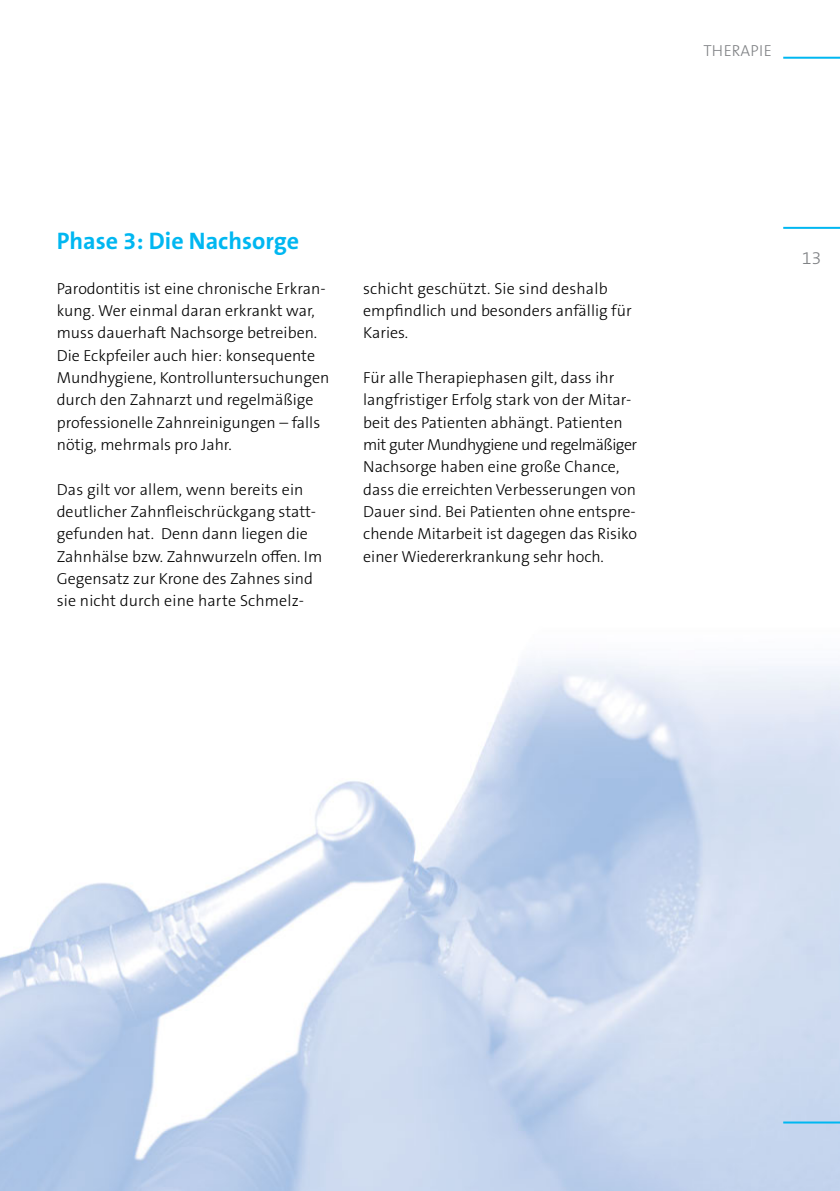
<style>
.page{position:relative;width:840px;height:1191px;background:#fff}
.page>*{position:absolute;margin:0;border:0;box-sizing:border-box;transform-origin:0 0}
.t1{font:700 24px "The Sans B Plus W7";color:#00b7f1}
.t2{font:300 18px "The Sans B Plus W3";color:#808285}
.t3{font:300 16px/22.4px "The Sans B Plus W3";color:#000}
.t4{font:300 16px "The Sans B Plus W3";letter-spacing:.015em;color:#808285}
</style>
<div class="page">
<hr style="left:782px;top:57px;width:57px;height:2px;background:#00b7f1">
<hr style="left:782px;top:227px;width:57px;height:2px;background:#00b7f1">
<img style="left:0;top:658px;width:839px;height:533px">
<hr style="left:782px;top:1121px;width:57px;height:2px;background:#00b7f1">
<p class="t4" style="left:703px;top:40px;width:70px">THERAPIE</p>
<h1 class="t1" style="left:57px;top:226px;width:244px">Phase 3: Die Nachsorge</h1>
<p class="t3" style="left:57px;top:277px;width:274px">Parodontitis ist eine chronische Erkran&shy;kung. Wer einmal daran erkrankt war, muss dauerhaft Nachsorge betreiben.<br>Die Eckpfeiler auch hier: konsequente Mundhygiene, Kontrolluntersuchungen durch den Zahnarzt und regelmäßige professionelle Zahnreinigungen – falls nötig, mehrmals pro Jahr.</p>
<p class="t3" style="left:57px;top:478px;width:267px">Das gilt vor allem, wenn bereits ein deutlicher Zahnfleischrückgang statt&shy;gefunden hat. Denn dann liegen die Zahnhälse bzw. Zahnwurzeln offen. Im Gegensatz zur Krone des Zahnes sind sie nicht durch eine harte Schmelz-</p>
<p class="t3" style="left:363px;top:277px;width:270px">schicht geschützt. Sie sind deshalb empfindlich und besonders anfällig für<br>Karies.</p>
<p class="t3" style="left:363px;top:366px;width:275px">Für alle Therapiephasen gilt, dass ihr langfristiger Erfolg stark von der Mitar&shy;beit des Patienten abhängt. Patienten mit guter Mundhygiene und regelmäßiger Nachsorge haben eine große Chance, dass die erreichten Verbesserungen von Dauer sind. Bei Patienten ohne entspre&shy;chende Mitarbeit ist dagegen das Risiko einer Wiedererkrankung sehr hoch.</p>
<p class="t2" style="left:801px;top:246px;width:21px">13</p>
</div>
